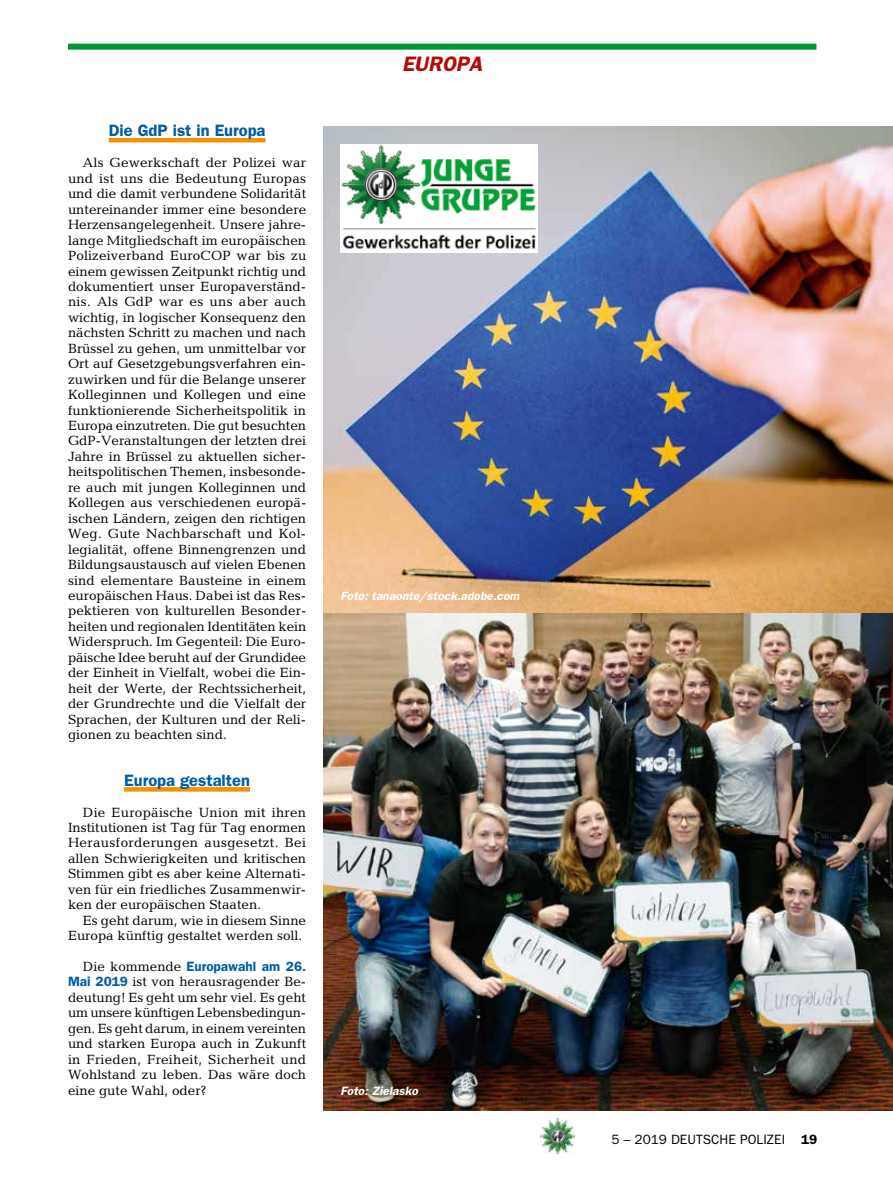
<style>
.page{position:relative;width:893px;height:1191px;background:#fff}
.page>*{position:absolute;margin:0;border:0;box-sizing:border-box;transform-origin:0 0}
.t1{font:italic 600 21px "Franklin Gothic";color:#b70a06}
.t2{font:600 16.5px "Franklin Gothic";color:#005ca9}
.t3{font:13.5px/15.5px "Candida";color:#000;text-align:justify}
.t4{font:600 13.5px "Franklin Gothic";color:#005ca9}
.t5{font:13.5px "Franklin Gothic";color:#000}
.t6{font:italic 600 12px "Franklin Gothic";color:#fff}
.s1{font-family:"Candida";font-weight:400;color:#000}
.s2{font-family:"Franklin Gothic";font-weight:600;color:#005ca9}
.s3{font-weight:600}
</style>
<div class="page">
<img style="left:540px;top:1118px;width:34px;height:35px">
<div style="left:68px;top:44px;width:748px;height:6px;background:#009635"></div>
<hr style="left:109px;top:138px;width:156px;height:4px;background:#f39100">
<svg style="left:124px;top:787px;width:126px;height:4px"></svg>
<img style="left:323px;top:127px;width:570px;height:486px">
<img style="left:323px;top:613px;width:570px;height:497px">
<img style="left:341px;top:144px;width:197px;height:108px">
<p class="t2" style="left:109px;top:121px;width:158px">Die GdP ist in Europa</p>
<p class="t3" style="left:68px;top:155px;width:240px;text-indent:15px">Als Gewerkschaft der Polizei war und ist uns die Bedeutung Europas und die damit verbundene Solidarität untereinander immer eine besondere Herzensangelegenheit. Unsere jahre&shy;lange Mitgliedschaft im europäischen Polizeiverband EuroCOP war bis zu einem gewissen Zeitpunkt richtig und dokumentiert unser Europaverständ&shy;nis. Als GdP war es uns aber auch wichtig, in logischer Konsequenz den nächsten Schritt zu machen und nach Brüssel zu gehen, um unmittelbar vor Ort auf Gesetzgebungsverfahren ein&shy;zuwirken und für die Belange unserer Kolleginnen und Kollegen und eine funktionierende Sicherheitspolitik in Europa einzutreten. Die gut besuchten GdP-Veranstaltungen der letzten drei Jahre in Brüssel zu aktuellen sicher&shy;heitspolitischen Themen, insbesonde&shy;re auch mit jungen Kolleginnen und Kollegen aus verschiedenen europä&shy;ischen Ländern, zeigen den richtigen Weg. Gute Nachbarschaft und Kol&shy;legialität, offene Binnengrenzen und Bildungsaustausch auf vielen Ebenen sind elementare Bausteine in einem europäischen Haus. Dabei ist das Res&shy;pektieren von kulturellen Besonder&shy;heiten und regionalen Identitäten kein Widerspruch. Im Gegenteil: Die Euro&shy;päische Idee beruht auf der Grundidee der Einheit in Vielfalt, wobei die Ein&shy;heit der Werte, der Rechtssicherheit, der Grundrechte und die Vielfalt der Sprachen, der Kulturen und der Reli&shy;gionen zu beachten sind.</p>
<p class="t2" style="left:124px;top:770px;width:127px">Europa gestalten</p>
<p class="t3" style="left:68px;top:804px;width:240px;text-indent:15px">Die Europäische Union mit ihren Institutionen ist Tag für Tag enormen Herausforderungen ausgesetzt. Bei allen Schwierigkeiten und kritischen Stimmen gibt es aber keine Alternati&shy;ven für ein friedliches Zusammenwir&shy;ken der europäischen Staaten.</p>
<p class="t3" style="left:68px;top:912px;width:240px;text-align:right">Es geht darum, wie in diesem Sinne<br>Europa künftig gestaltet werden soll.</p>
<p class="t4" style="left:83px;top:958px;width:225px"><span class="s1">Die kommende</span> Europawahl am 26.</p>
<p class="t3" style="left:68px;top:974px;width:240px"><span class="s2">Mai 2019</span> ist von herausragender Be&shy;deutung! Es geht um sehr viel. Es geht um unsere künftigen Lebensbedingun&shy;gen. Es geht darum, in einem vereinten und starken Europa auch in Zukunft in Frieden, Freiheit, Sicherheit und Wohlstand zu leben. Das wäre doch eine gute Wahl, oder?</p>
<h1 class="t1" style="left:402px;top:51px;width:82px">EUROPA</h1>
<p class="t6" style="left:340px;top:589px;width:181px">Foto: tanaonte/stock.adobe.com</p>
<p class="t6" style="left:340px;top:1083px;width:79px">Foto: Zielasko</p>
<p class="t5" style="left:612px;top:1131px;width:207px">5 – 2019 DEUTSCHE POLIZEI <span class="s3">19</span></p>
</div>
